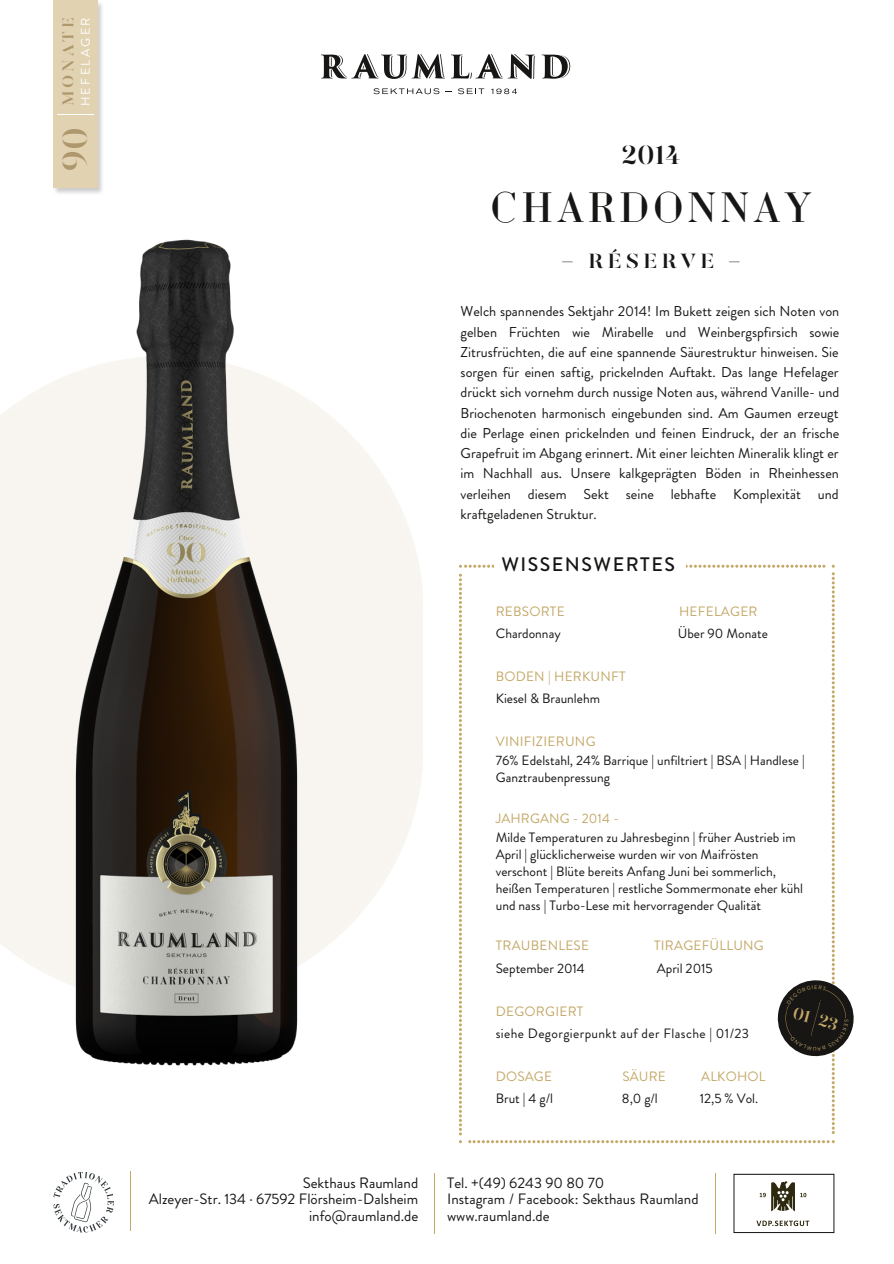
<style>
.page{position:relative;width:894px;height:1264px;background:#fff}
.page>*{position:absolute;margin:0;border:0;box-sizing:border-box;transform-origin:0 0}
.t1{font:43.5px "Louvette Display";letter-spacing:.095em;color:#171615}
.t2{font:700 35.25px "Gabriela Stencil";color:#ae976c}
.t3{font:700 27px "Gabriela Stencil";color:#171615}
.t4{font:700 21px "Gabriela Stencil";letter-spacing:.195em;color:#171615}
.t5{font:500 19.5px "Brandon Grotesque";letter-spacing:.08em;color:#171615}
.t6{font:700 17.1px "Gabriela Stencil";color:#c3a866}
.t7{font:700 16.05px "Gabriela Stencil";letter-spacing:.185em;color:#ae976c}
.t8{font:15px/17px "Brandon Grotesque";color:#171615}
.t9{font:14.25px/20.2px "Brandon Grotesque";color:#171615;text-align:justify}
.t10{font:13.5px/17px "Brandon Grotesque";color:#171615}
.t11{font:13.5px "Brandon Grotesque";letter-spacing:.02em;color:#c3a866}
.t12{font:13.5px "Brandon Grotesque";letter-spacing:.03em;color:#171615}
.t13{font:12.45px "Brandon Grotesque";letter-spacing:.185em;color:#fff}
</style>
<div class="page">
<svg style="left:53px;top:1172px;width:61px;height:60px"></svg>
<hr style="left:130px;top:1171px;width:1px;height:60px;background:#c3a866">
<hr style="left:434px;top:1172px;width:1px;height:61px;background:#c3a866">
<svg style="left:373px;top:88px;width:66px;height:6px"></svg>
<svg style="left:458px;top:88px;width:26px;height:6px"></svg>
<svg style="left:491px;top:89px;width:26px;height:5px"></svg>
<svg style="left:542px;top:55px;width:28px;height:24px"></svg>
<svg style="left:321px;top:54px;width:124px;height:25px"></svg>
<svg style="left:451px;top:54px;width:84px;height:25px"></svg>
<hr style="left:733px;top:1232px;width:100px;height:1px;background:#2d280e">
<svg style="left:759px;top:1192px;width:6px;height:5px"></svg>
<svg style="left:771px;top:1181px;width:23px;height:30px"></svg>
<svg style="left:800px;top:1192px;width:6px;height:5px"></svg>
<svg style="left:756px;top:1220px;width:53px;height:5px"></svg>
<div style="left:733px;top:1173px;width:101px;height:59px;border:1px solid #171615"></div>
<svg style="left:459px;top:564px;width:375px;height:579px"></svg>
<div style="left:494px;top:550px;width:191px;height:33px;background:#fff"></div>
<hr style="left:714px;top:1172px;width:1px;height:61px;background:#c3a866">
<img style="left:53px;top:0;width:49px;height:194px">
<div style="left:53px;top:0;width:44px;height:187px;background:#e1d2b1"></div>
<hr style="left:58px;top:114px;width:36px;height:1px;background:#fff">
<img style="left:69px;top:239px;width:239px;height:827px">
<svg style="left:773px;top:976px;width:81px;height:153px"></svg>
<p class="t7" style="left:58px;top:106px;width:91px;rotate:-90deg">MONATE</p>
<h2 class="t2" style="left:53px;top:171px;width:45px;rotate:-90deg">90</h2>
<p class="t13" style="left:77px;top:106px;width:91px;rotate:-90deg">HEFELAGER</p>
<p class="t8" style="left:149px;top:1173px;width:271px;text-align:right">Sekthaus Raumland<br>Alzeyer-Str. 134 · 67592 Flörsheim-Dalsheim info@raumland.de</p>
<h3 class="t3" style="left:621px;top:138px;width:60px">2014</h3>
<h1 class="t1" style="left:490px;top:185px;width:322px">CHARDONNAY</h1>
<h3 class="t4" style="left:560px;top:247px;width:182px">- RÉSERVE -</h3>
<p class="t9" style="left:460px;top:301px;width:380px">Welch spannendes Sektjahr 2014! Im Bukett zeigen sich Noten von gelben Früchten wie Mirabelle und Weinbergspfirsich sowie Zitrusfrüchten, die auf eine spannende Säurestruktur hinweisen. Sie sorgen für einen saftig, prickelnden Auftakt. Das lange Hefelager drückt sich vornehm durch nussige Noten aus, während Vanille- und Briochenoten harmonisch eingebunden sind. Am Gaumen erzeugt die Perlage einen prickelnden und feinen Eindruck, der an frische Grapefruit im Abgang erinnert. Mit einer leichten Mineralik klingt er im Nachhall aus. Unsere kalkgeprägten Böden in Rheinhessen verleihen diesem Sekt seine lebhafte Komplexität und kraftgeladenen Struktur.</p>
<h3 class="t5" style="left:501px;top:550px;width:175px">WISSENSWERTES</h3>
<p class="t11" style="left:495px;top:601px;width:70px">REBSORTE</p>
<p class="t11" style="left:678px;top:601px;width:80px">HEFELAGER</p>
<p class="t10" style="left:495px;top:625px;width:66px">Chardonnay</p>
<p class="t10" style="left:677px;top:625px;width:92px">Über 90 Monate</p>
<p class="t11" style="left:495px;top:666px;width:131px">BODEN | HERKUNFT</p>
<p class="t10" style="left:495px;top:690px;width:106px">Kiesel &amp; Braunlehm</p>
<p class="t11" style="left:495px;top:732px;width:101px">VINIFIZIERUNG</p>
<p class="t10" style="left:495px;top:752px;width:310px">76% Edelstahl, 24% Barrique | unfiltriert | BSA | Handlese |<br>Ganztraubenpressung</p>
<p class="t11" style="left:495px;top:808px;width:125px">JAHRGANG - 2014 -</p>
<p class="t10" style="left:495px;top:829px;width:309px">Milde Temperaturen zu Jahresbeginn | früher Austrieb im April | glücklicherweise wurden wir von Maifrösten verschont | Blüte bereits Anfang Juni bei sommerlich, heißen Temperaturen | restliche Sommermonate eher kühl und nass | Turbo-Lese mit hervorragender Qualität</p>
<p class="t11" style="left:495px;top:936px;width:95px">TRAUBENLESE</p>
<p class="t11" style="left:654px;top:936px;width:111px">TIRAGEFÜLLUNG</p>
<p class="t10" style="left:495px;top:959px;width:91px">September 2014</p>
<p class="t10" style="left:656px;top:959px;width:57px">April 2015</p>
<p class="t11" style="left:495px;top:1001px;width:89px">DEGORGIERT</p>
<p class="t12" style="left:495px;top:1023px;width:255px">siehe Degorgierpunkt auf der Flasche | 01/23</p>
<p class="t11" style="left:495px;top:1066px;width:58px">DOSAGE</p>
<p class="t11" style="left:622px;top:1066px;width:45px">SÄURE</p>
<p class="t11" style="left:701px;top:1066px;width:66px">ALKOHOL</p>
<p class="t10" style="left:495px;top:1090px;width:59px">Brut | 4 g/l</p>
<p class="t10" style="left:621px;top:1090px;width:37px">8,0 g/l</p>
<p class="t10" style="left:699px;top:1090px;width:60px">12,5 % Vol.</p>
<p class="t6" style="left:795px;top:1002px;width:48px;rotate:15deg">01 23</p>
<p class="t8" style="left:447px;top:1173px;width:253px">Tel. +(49) 6243 90 80 70<br>Instagram / Facebook: Sekthaus Raumland www.raumland.de</p>
</div>
